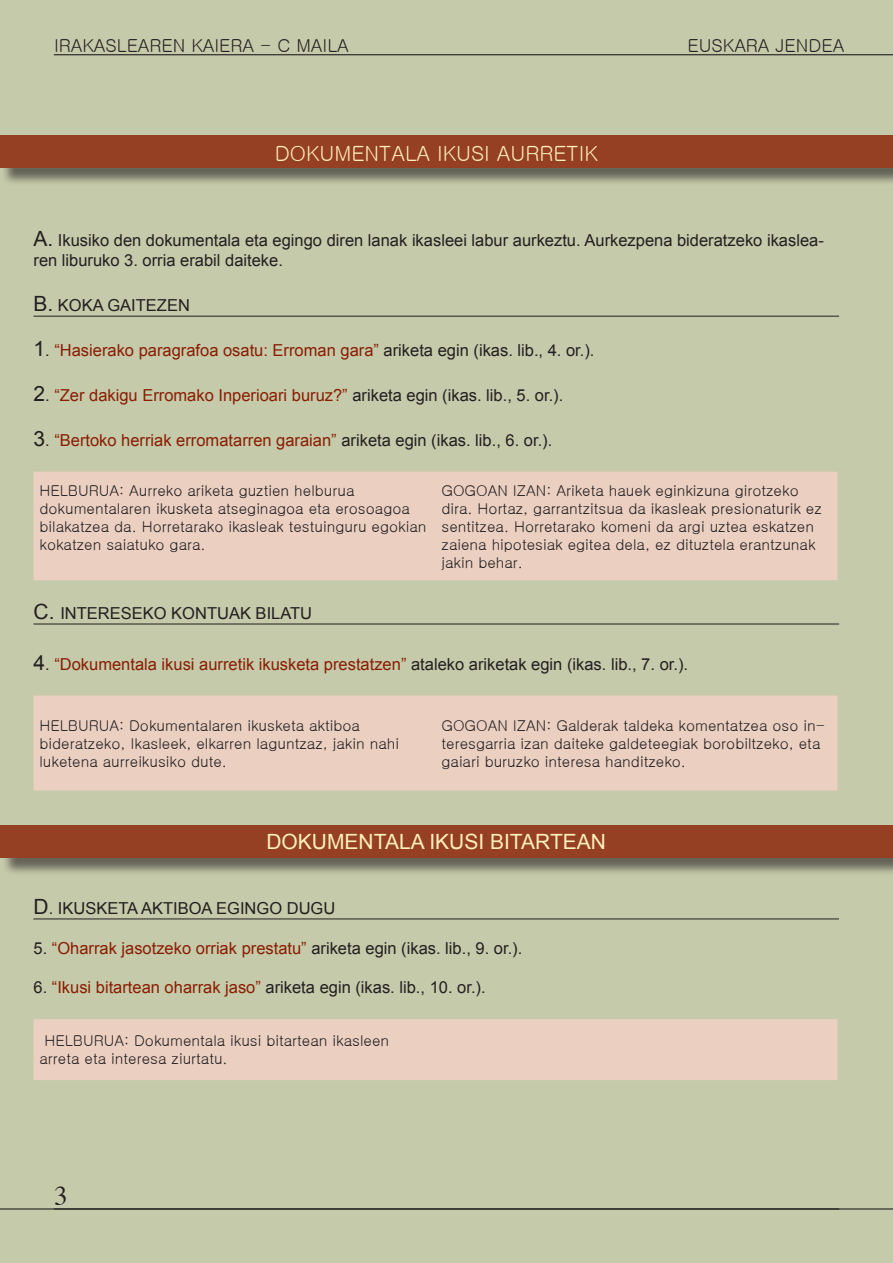
<style>
.page{position:relative;width:893px;height:1263px;background:#c5caaa}
.page>*{position:absolute;margin:0;border:0;box-sizing:border-box;transform-origin:0 0}
.t1{font:27px "Times";color:#231f20}
.t2{font:21px "Arial";color:#feefbb}
.t3{font:21px "Gulim";color:#feefbb}
.t4{font:18px "Gulim";color:#231f20}
.t5{font:16.5px "Arial";color:#891d02}
.t6{font:16.5px/19.8px "Arial";color:#231f20}
.t7{font:15px/18px "Gulim";color:#231f20}
.s1{font-size:21px}
.s2{font-size:21px;color:#231f20}
.s3{color:#231f20}
.s4{color:#891d02}
</style>
<div class="page">
<hr style="left:54px;top:1208px;width:839px;height:1px;background:#231f20">
<hr style="left:54px;top:54px;width:839px;height:1px;background:#231f20">
<div style="left:2px;top:827px;width:891px;height:50px;background:#231f20;opacity:.75"></div>
<div style="left:0;top:825px;width:893px;height:33px;background:#953f23"></div>
<div style="left:1px;top:137px;width:892px;height:50px;background:#231f20;opacity:.75"></div>
<div style="left:0;top:135px;width:893px;height:33px;background:#953f23"></div>
<hr style="left:0;top:1208px;width:839px;height:1px;background:#231f20">
<div style="left:34px;top:472px;width:803px;height:108px;background:#ebd0c2"></div>
<div style="left:34px;top:695px;width:803px;height:95px;background:#ebd0c2"></div>
<div style="left:34px;top:1019px;width:803px;height:61px;background:#ebd0c2"></div>
<hr style="left:34px;top:316px;width:805px;height:1px;background:#231f20">
<hr style="left:33px;top:918px;width:806px;height:1px;background:#231f20">
<hr style="left:34px;top:624px;width:805px;height:1px;background:#231f20">
<p class="t4" style="left:54px;top:36px;width:296px">IRAKASLEAREN KAIERA - C MAILA</p>
<p class="t4" style="left:687px;top:37px;width:158px">EUSKARA JENDEA</p>
<p class="t3" style="left:275px;top:143px;width:324px">DOKUMENTALA IKUSI AURRETIK</p>
<p class="t6" style="left:34px;top:231px;width:792px"><span class="s1">A.</span> Ikusiko den dokumentala eta egingo diren lanak ikasleei labur aurkeztu. Aurkezpena bideratzeko ikaslea&shy;ren liburuko 3. orria erabil daiteke.</p>
<p class="t6" style="left:34px;top:295px;width:158px"><span class="s1">B.</span> KOKA GAITEZEN</p>
<p class="t5" style="left:34px;top:339px;width:563px"><span class="s2">1</span><span class="s3">.</span> “Hasierako paragrafoa osatu: Erroman gara” <span class="s3">ariketa egin (ikas. lib., 4. or.).</span></p>
<p class="t5" style="left:34px;top:384px;width:531px"><span class="s2">2</span><span class="s3">.</span> “Zer dakigu Erromako Inperioari buruz?” <span class="s3">ariketa egin (ikas. lib., 5. or.).</span></p>
<p class="t5" style="left:34px;top:429px;width:520px"><span class="s2">3</span><span class="s3">.</span> “Bertoko herriak erromatarren garaian” <span class="s3">ariketa egin (ikas. lib., 6. or.).</span></p>
<p class="t7" style="left:40px;top:481px;width:316px">HELBURUA: Aurreko ariketa guztien helburua</p>
<p class="t7" style="left:40px;top:499px;width:388px">dokumentalaren ikusketa atseginagoa eta erosoagoa bilakatzea da. Horretarako ikasleak testuinguru egokian kokatzen saiatuko gara.</p>
<p class="t7" style="left:441px;top:481px;width:382px">GOGOAN IZAN: Ariketa hauek eginkizuna girotzeko dira. Hortaz, garrantzitsua da ikasleak presionaturik ez sentitzea. Horretarako komeni da argi uztea eskatzen zaiena hipotesiak egitea dela, ez dituztela erantzunak jakin behar.</p>
<p class="t6" style="left:34px;top:604px;width:280px"><span class="s1">C.</span> INTERESEKO KONTUAK BILATU</p>
<p class="t5" style="left:34px;top:653px;width:656px"><span class="s2">4</span><span class="s3">.</span> “Dokumentala ikusi aurretik ikusketa prestatzen” <span class="s3">ataleko ariketak egin (ikas. lib., 7. or.).</span></p>
<p class="t7" style="left:40px;top:716px;width:322px">HELBURUA: Dokumentalaren ikusketa aktiboa</p>
<p class="t7" style="left:40px;top:734px;width:361px">bideratzeko, Ikasleek, elkarren laguntzaz, jakin nahi luketena aurreikusiko dute.</p>
<p class="t7" style="left:441px;top:716px;width:385px">GOGOAN IZAN: Galderak taldeka komentatzea oso in&shy;teresgarria izan daiteke galdeteegiak borobiltzeko, eta gaiari buruzko interesa handitzeko.</p>
<p class="t2" style="left:266px;top:828px;width:341px">DOKUMENTALA IKUSI BITARTEAN</p>
<p class="t6" style="left:34px;top:899px;width:303px"><span class="s1">D</span>. IKUSKETA AKTIBOA EGINGO DUGU</p>
<p class="t5" style="left:34px;top:937px;width:490px"><span class="s3">5.</span> “Oharrak jasotzeko orriak prestatu” <span class="s3">ariketa egin (ikas. lib., 9. or.).</span></p>
<p class="t6" style="left:34px;top:978px;width:454px">6. <span class="s4">“Ikusi bitartean oharrak jaso”</span> ariketa egin (ikas. lib., 10. or.).</p>
<p class="t7" style="left:40px;top:1032px;width:351px;text-indent:5px">HELBURUA: Dokumentala ikusi bitartean ikasleen arreta eta interesa ziurtatu.</p>
<h1 class="t1" style="left:54px;top:1171px;width:15px">3</h1>
</div>
